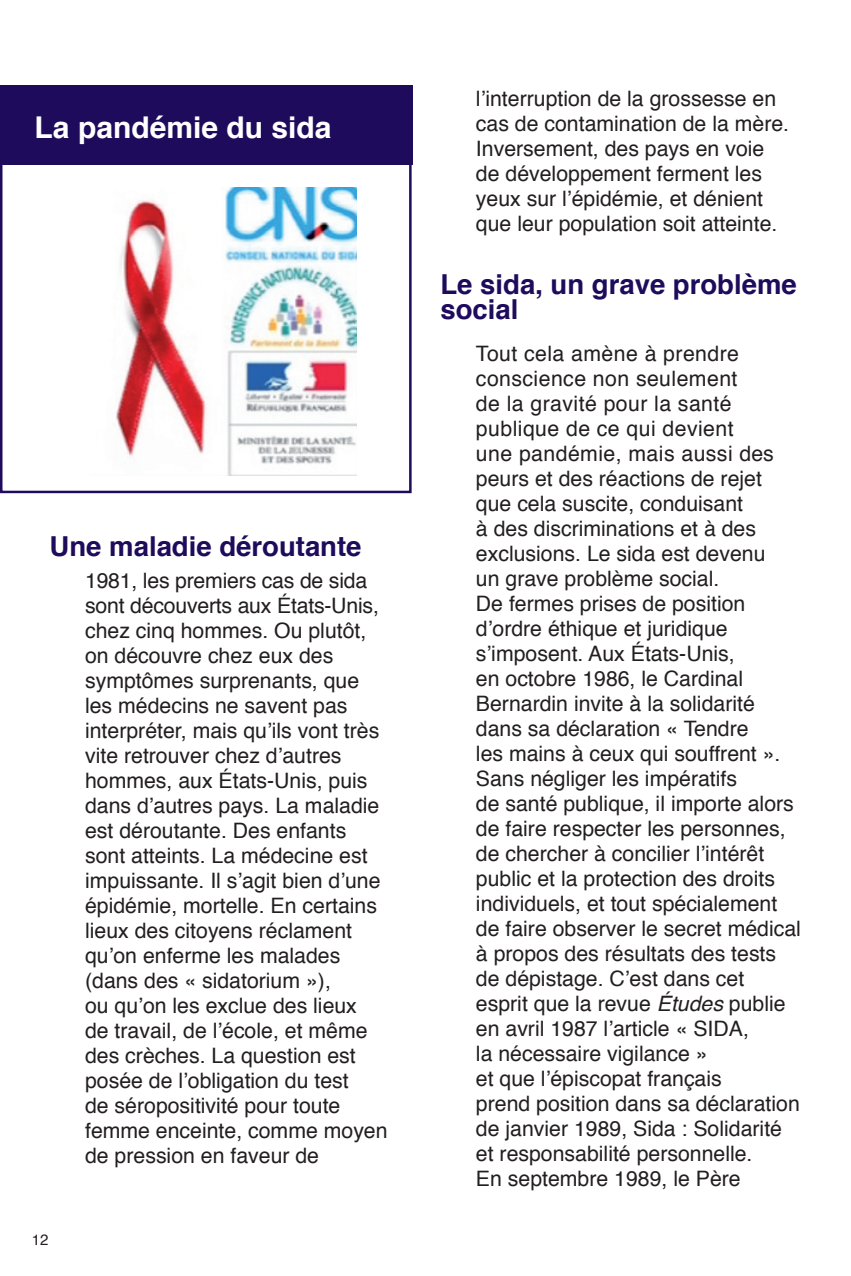
<style>
.page{position:relative;width:851px;height:1276px;background:#fff}
.page>*{position:absolute;margin:0;border:0;box-sizing:border-box;transform-origin:0 0}
.t1{font:700 30px "Helvetica";color:#fff}
.t2{font:700 27.5px/25px "Helvetica";color:#1f0b5c}
.t3{font:21.25px/25px "Helvetica";color:#231f20}
.t4{font:15px "Helvetica";color:#231f20}
.s1{font-style:italic}
</style>
<div class="page">
<div style="left:0;top:85px;width:412px;height:80px;background:#1f0b5c"></div>
<img style="left:115px;top:188px;width:242px;height:288px">
<div style="left:0;top:162px;width:411px;height:331px;border:2px solid #1f0b5c"></div>
<h1 class="t1" style="left:35px;top:104px;width:298px">La pandémie du sida</h1>
<p class="t2" style="left:50px;top:534px;width:313px">Une maladie déroutante</p>
<p class="t3" style="left:85px;top:569px;width:304px">1981, les premiers cas de sida sont découverts aux États-Unis, chez cinq hommes. Ou plutôt, on découvre chez eux des symptômes surprenants, que les médecins ne savent pas interpréter, mais qu’ils vont très vite retrouver chez d’autres hommes, aux États-Unis, puis dans d’autres pays. La maladie est déroutante. Des enfants sont atteints. La médecine est impuissante. Il s’agit bien d’une épidémie, mortelle. En certains lieux des citoyens réclament qu’on enferme les malades (dans des « sidatorium »),<br>ou qu’on les exclue des lieux<br>de travail, de l’école, et même des crèches. La question est posée de l’obligation du test<br>de séropositivité pour toute femme enceinte, comme moyen de pression en faveur de</p>
<p class="t4" style="left:32px;top:1227px;width:18px">12</p>
<p class="t3" style="left:476px;top:86px;width:314px">l’interruption de la grossesse en cas de contamination de la mère.<br>Inversement, des pays en voie de développement ferment les yeux sur l’épidémie, et dénient que leur population soit atteinte.</p>
<p class="t2" style="left:440px;top:272px;width:358px">Le sida, un grave problème social</p>
<p class="t3" style="left:476px;top:341px;width:326px">Tout cela amène à prendre conscience non seulement<br>de la gravité pour la santé publique de ce qui devient<br>une pandémie, mais aussi des peurs et des réactions de rejet que cela suscite, conduisant<br>à des discriminations et à des exclusions. Le sida est devenu<br>un grave problème social.<br>De fermes prises de position d’ordre éthique et juridique s’imposent. Aux États-Unis,<br>en octobre 1986, le Cardinal<br>Bernardin invite à la solidarité dans sa déclaration « Tendre<br>les mains à ceux qui souffrent ».<br>Sans négliger les impératifs<br>de santé publique, il importe alors de faire respecter les personnes, de chercher à concilier l’intérêt public et la protection des droits individuels, et tout spécialement de faire observer le secret médical à propos des résultats des tests de dépistage. C’est dans cet esprit que la revue <span class="s1">Études</span> publie en avril 1987 l’article « SIDA,<br>la nécessaire vigilance »<br>et que l’épiscopat français<br>prend position dans sa déclaration de janvier 1989, Sida : Solidarité et responsabilité personnelle.<br>En septembre 1989, le Père</p>
</div>
